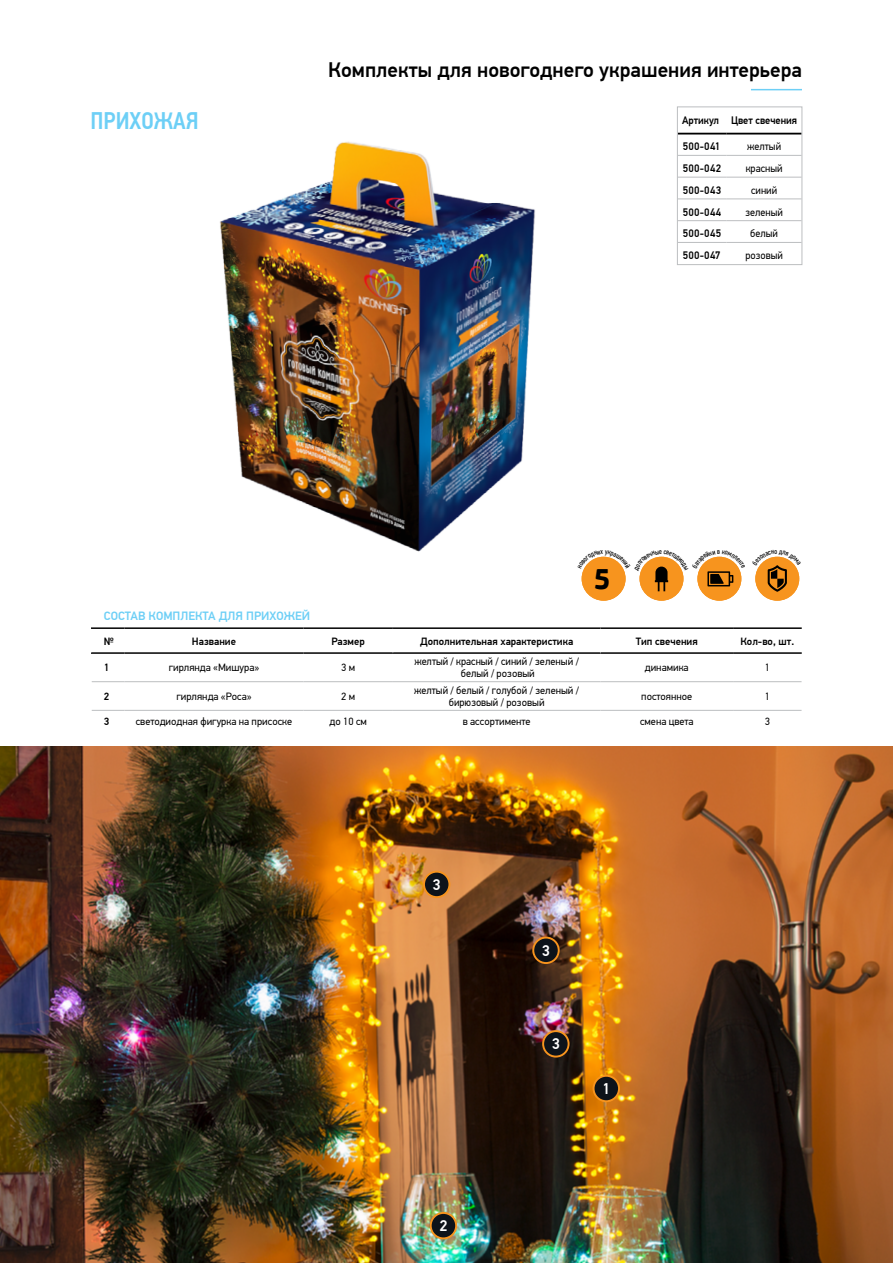
<style>
.page{position:relative;width:893px;height:1263px;background:#fff}
.page>*{position:absolute;margin:0;border:0;box-sizing:border-box;transform-origin:0 0}
.t1{font:700 29.55px "PF Square Sans Pro";color:#000;scale:.91 1}
.t2{font:500 24px "PF Din Text Cond Pro";color:#6dcff6}
.t3{font:500 21px "PF Din Text Pro";color:#000}
.t4{font:500 15.45px "PF Din Text Pro";color:#fff}
.t5{font:500 12px "PF Din Text Pro";color:#6dcff6}
.t6{font:10.8px/12px "PF Din Text Pro";color:#000;text-align:center;scale:.95 1}
.t7{font:500 10.8px "PF Din Text Pro";letter-spacing:.015em;color:#000;scale:.95 1}
.t8{font:10.5px "PF Din Text Pro";color:#000}
.t9{font:500 10.5px "PF Din Text Pro";color:#000}
.s1{font-size:10.5px}
.s2{font-size:10.8px}
</style>
<div class="page">
<hr style="left:751px;top:89px;width:51px;height:1px;background:#6dcff6">
<img style="left:220px;top:141px;width:315px;height:411px">
<hr style="left:91px;top:681px;width:33px;height:1px;background:#bcbec0">
<hr style="left:91px;top:710px;width:33px;height:1px;background:#bcbec0">
<hr style="left:600px;top:681px;width:133px;height:1px;background:#bcbec0">
<hr style="left:733px;top:681px;width:68px;height:1px;background:#bcbec0">
<hr style="left:600px;top:710px;width:133px;height:1px;background:#bcbec0">
<hr style="left:733px;top:710px;width:68px;height:1px;background:#bcbec0">
<hr style="left:124px;top:681px;width:180px;height:1px;background:#bcbec0">
<hr style="left:124px;top:710px;width:180px;height:1px;background:#bcbec0">
<hr style="left:304px;top:681px;width:89px;height:1px;background:#bcbec0">
<hr style="left:393px;top:681px;width:207px;height:1px;background:#bcbec0">
<hr style="left:304px;top:710px;width:89px;height:1px;background:#bcbec0">
<hr style="left:393px;top:710px;width:207px;height:1px;background:#bcbec0">
<hr style="left:91px;top:627px;width:33px;height:2px;background:#000">
<hr style="left:124px;top:627px;width:180px;height:2px;background:#000">
<hr style="left:304px;top:627px;width:89px;height:2px;background:#000">
<hr style="left:393px;top:627px;width:207px;height:2px;background:#000">
<hr style="left:733px;top:627px;width:69px;height:2px;background:#000">
<hr style="left:91px;top:652px;width:33px;height:2px;background:#000">
<hr style="left:124px;top:652px;width:180px;height:2px;background:#000">
<hr style="left:304px;top:652px;width:89px;height:2px;background:#000">
<hr style="left:393px;top:652px;width:207px;height:2px;background:#000">
<hr style="left:600px;top:652px;width:133px;height:2px;background:#000">
<hr style="left:733px;top:652px;width:69px;height:2px;background:#000">
<img style="left:0;top:747px;width:893px;height:516px">
<hr style="left:678px;top:133px;width:49px;height:2px;background:#000">
<hr style="left:727px;top:133px;width:75px;height:2px;background:#000">
<hr style="left:678px;top:155px;width:49px;height:1px;background:#bcbec0">
<hr style="left:727px;top:155px;width:74px;height:1px;background:#bcbec0">
<hr style="left:678px;top:177px;width:49px;height:1px;background:#bcbec0">
<hr style="left:727px;top:177px;width:74px;height:1px;background:#bcbec0">
<hr style="left:678px;top:199px;width:49px;height:1px;background:#bcbec0">
<hr style="left:727px;top:199px;width:74px;height:1px;background:#bcbec0">
<hr style="left:678px;top:220px;width:49px;height:1px;background:#bcbec0">
<hr style="left:727px;top:220px;width:74px;height:1px;background:#bcbec0">
<hr style="left:678px;top:242px;width:49px;height:1px;background:#bcbec0">
<hr style="left:727px;top:242px;width:74px;height:1px;background:#bcbec0">
<div style="left:677px;top:107px;width:125px;height:158px;border:1px solid #bcbec0"></div>
<div style="left:431px;top:1213px;width:25px;height:25px;background:#0d131a;border-radius:50%"></div>
<div style="left:430px;top:1212px;width:27px;height:27px;border:2px solid #f7941e;border-radius:50%"></div>
<div style="left:594px;top:1076px;width:25px;height:25px;background:#0d131a;border-radius:50%"></div>
<div style="left:593px;top:1075px;width:27px;height:27px;border:2px solid #f7941e;border-radius:50%"></div>
<div style="left:543px;top:1031px;width:26px;height:25px;background:#0d131a;border-radius:50%"></div>
<div style="left:542px;top:1030px;width:28px;height:27px;border:2px solid #f7941e;border-radius:50%"></div>
<div style="left:533px;top:937px;width:26px;height:26px;background:#0d131a;border-radius:50%"></div>
<div style="left:532px;top:936px;width:28px;height:28px;border:2px solid #f7941e;border-radius:50%"></div>
<div style="left:424px;top:872px;width:25px;height:25px;background:#0d131a;border-radius:50%"></div>
<div style="left:423px;top:871px;width:27px;height:27px;border:2px solid #f7941e;border-radius:50%"></div>
<svg style="left:578px;top:556px;width:167px;height:73px"></svg>
<svg style="left:752px;top:556px;width:50px;height:73px"></svg>
<h2 class="t2" style="left:91px;top:106px;width:110px">ПРИХОЖАЯ</h2>
<h3 class="t3" style="left:328px;top:57px;width:475px">Комплекты для новогоднего украшения интерьера</h3>
<p class="t7" style="left:682px;top:114px;width:123px">Артикул Цвет свечения</p>
<p class="t7" style="left:683px;top:140px;width:41px">500-041</p>
<p class="t6" style="left:747px;top:141px;width:37px">желтый</p>
<p class="t7" style="left:683px;top:162px;width:42px">500-042</p>
<p class="t6" style="left:746px;top:162px;width:40px">красный</p>
<p class="t7" style="left:683px;top:184px;width:42px">500-043</p>
<p class="t6" style="left:751px;top:184px;width:29px">синий</p>
<p class="t7" style="left:683px;top:205px;width:42px">500-044</p>
<p class="t6" style="left:745px;top:206px;width:41px">зеленый</p>
<p class="t7" style="left:683px;top:227px;width:42px">500-045</p>
<p class="t6" style="left:750px;top:228px;width:31px">белый</p>
<p class="t7" style="left:683px;top:249px;width:41px">500-047</p>
<p class="t6" style="left:745px;top:249px;width:41px">розовый</p>
<h1 class="t1" style="left:594px;top:561px;width:19px">5</h1>
<p class="t5" style="left:104px;top:608px;width:208px">СОСТАВ КОМПЛЕКТА ДЛЯ ПРИХОЖЕЙ</p>
<p class="t9" style="left:104px;top:635px;width:12px">№</p>
<p class="t9" style="left:192px;top:635px;width:46px">Название</p>
<p class="t9" style="left:332px;top:635px;width:35px">Размер</p>
<p class="t9" style="left:420px;top:635px;width:155px">Дополнительная характеристика</p>
<p class="t9" style="left:636px;top:635px;width:64px">Тип свечения</p>
<p class="t9" style="left:740px;top:635px;width:55px">Кол-во, шт.</p>
<p class="t9" style="left:104px;top:661px;width:7px">1</p>
<p class="t8" style="left:169px;top:661px;width:92px">гирлянда «Мишура»</p>
<p class="t8" style="left:341px;top:661px;width:15px">3 м</p>
<p class="t6" style="left:414px;top:656px;width:175px">желтый <span class="s1">/</span> красный <span class="s1">/</span> синий <span class="s1">/ зеленый /</span></p>
<p class="t8" style="left:461px;top:668px;width:75px"><span class="s2">белый /</span> розовый</p>
<p class="t8" style="left:645px;top:661px;width:45px">динамика</p>
<p class="t8" style="left:765px;top:661px;width:7px">1</p>
<p class="t9" style="left:104px;top:690px;width:7px">2</p>
<p class="t8" style="left:176px;top:690px;width:77px">гирлянда «Роса»</p>
<p class="t8" style="left:341px;top:690px;width:15px">2 м</p>
<p class="t6" style="left:414px;top:684px;width:175px">желтый <span class="s1">/</span> белый <span class="s1">/</span> голубой <span class="s1">/ зеленый / </span>бирюзовый / <span class="s1">розовый</span></p>
<p class="t8" style="left:641px;top:690px;width:52px">постоянное</p>
<p class="t8" style="left:765px;top:690px;width:7px">1</p>
<p class="t9" style="left:104px;top:715px;width:7px">3</p>
<p class="t8" style="left:136px;top:715px;width:158px">светодиодная фигурка на присоске</p>
<p class="t8" style="left:330px;top:715px;width:39px">до 10 см</p>
<p class="t8" style="left:463px;top:715px;width:69px">в ассортименте</p>
<p class="t8" style="left:640px;top:715px;width:55px">смена цвета</p>
<p class="t8" style="left:765px;top:715px;width:7px">3</p>
<h3 class="t4" style="left:433px;top:875px;width:10px">3</h3>
<h3 class="t4" style="left:439px;top:1216px;width:10px">2</h3>
<h3 class="t4" style="left:542px;top:941px;width:10px">3</h3>
<h3 class="t4" style="left:552px;top:1035px;width:10px">3</h3>
<h3 class="t4" style="left:602px;top:1079px;width:10px">1</h3>
</div>
